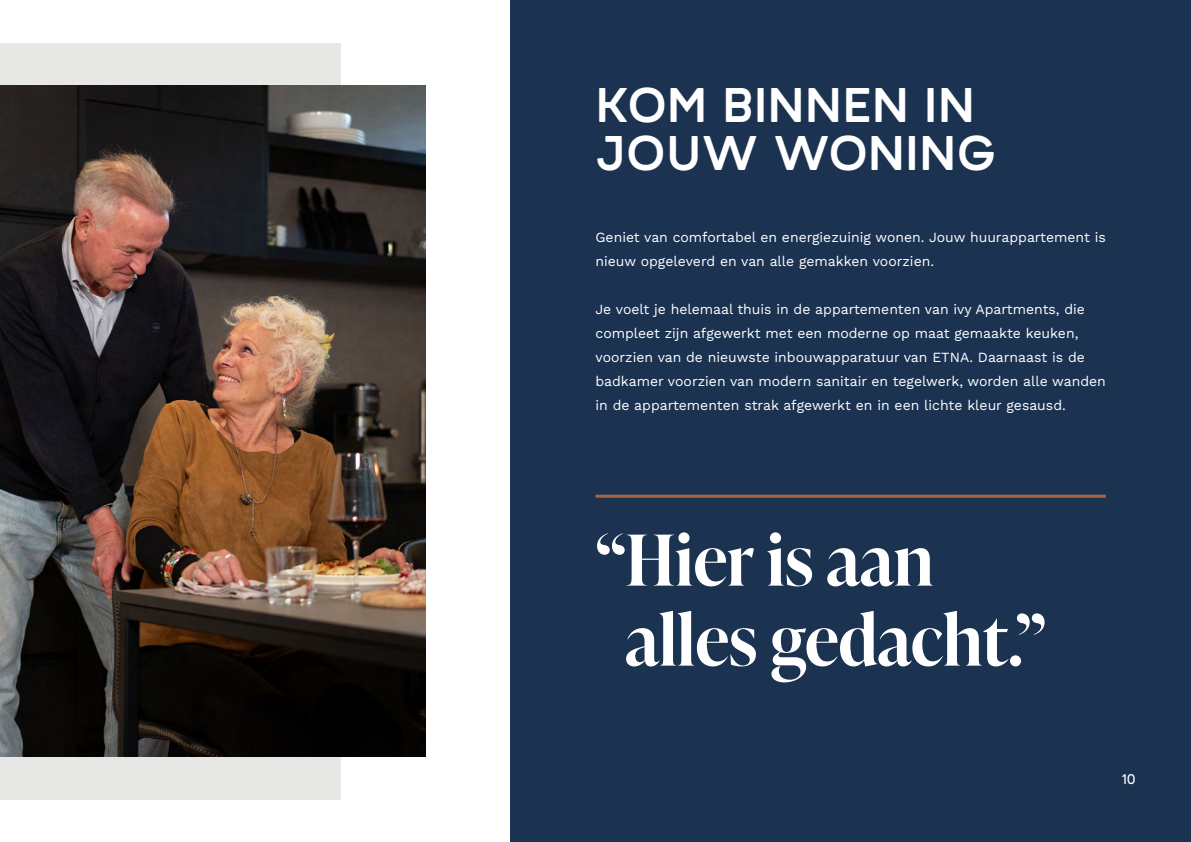
<style>
.page{position:relative;width:1191px;height:842px;background:#fff}
.page>*{position:absolute;margin:0;border:0;box-sizing:border-box;transform-origin:0 0}
.t1{font:600 70px/80px "Ivy Presto Display";color:#fff}
.t2{font:700 48.6px/48.6px "Minimo";color:#fff}
.t3{font:14px/24px "Work Sans";color:#fff}
.t4{font:500 14px "Minimo";color:#fff}
</style>
<div class="page">
<div style="left:510px;top:0;width:681px;height:842px;background:#1b3251"></div>
<div style="left:0;top:43px;width:340px;height:756px;background:#e7e7e6"></div>
<img style="left:0;top:85px;width:425px;height:672px">
<hr style="left:595px;top:495px;width:511px;height:3px;background:#ad613f">
<h2 class="t2" style="left:595px;top:79px;width:402px">KOM BINNEN IN<br>JOUW WONING</h2>
<p class="t3" style="left:595px;top:224px;width:512px">Geniet van comfortabel en energiezuinig wonen. Jouw huurappartement is nieuw opgeleverd en van alle gemakken voorzien.</p>
<p class="t3" style="left:595px;top:296px;width:512px">Je voelt je helemaal thuis in de appartementen van ivy Apartments, die compleet zijn afgewerkt met een moderne op maat gemaakte keuken, voorzien van de nieuwste inbouwapparatuur van ETNA. Daarnaast is de badkamer voorzien van modern sanitair en tegelwerk, worden alle wanden in de appartementen strak afgewerkt en in een lichte kleur gesausd.</p>
<h1 class="t1" style="left:625px;top:517px;width:422px;text-indent:-30px">“Hier is aan alles gedacht.”</h1>
<p class="t4" style="left:1121px;top:770px;width:15px">10</p>
</div>
